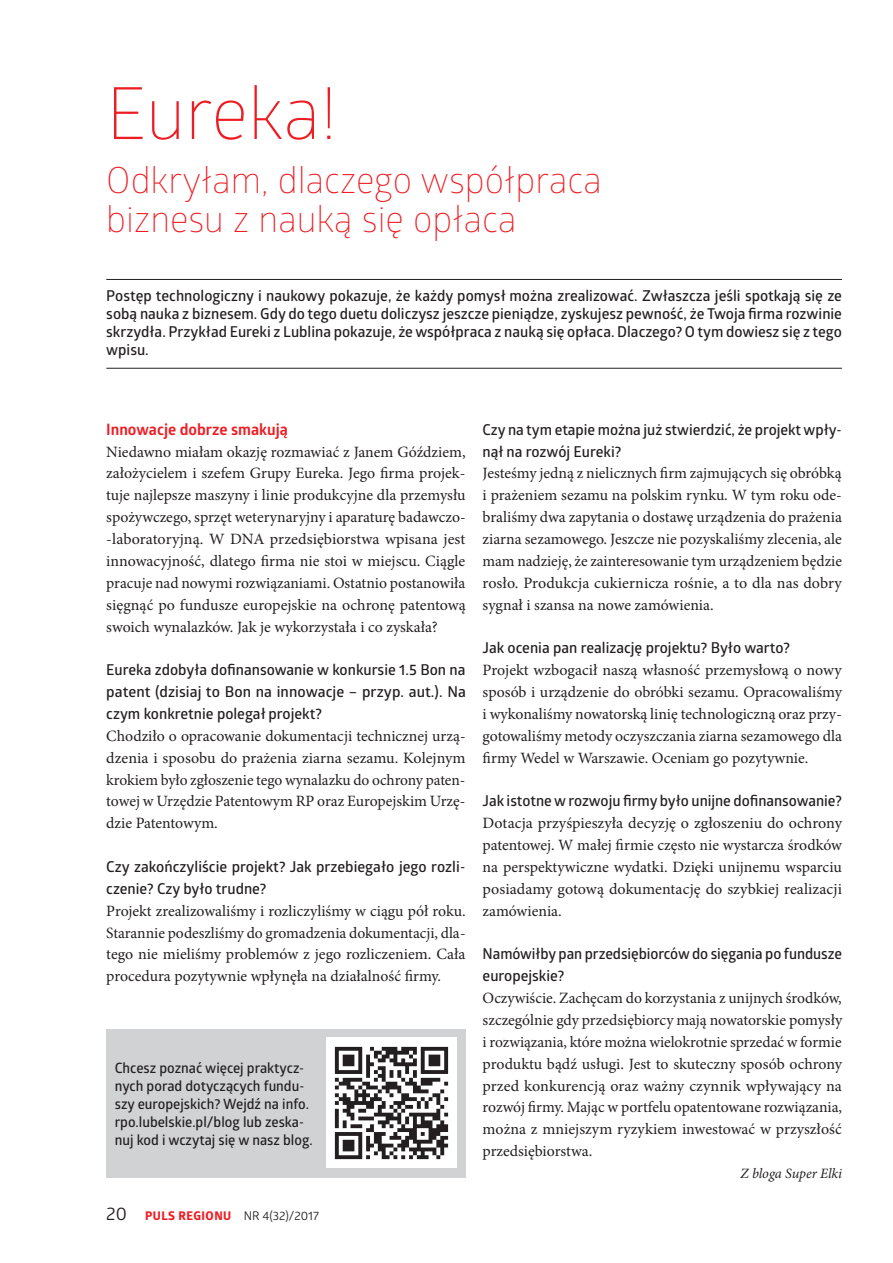
<style>
.page{position:relative;width:893px;height:1263px;background:#fff}
.page>*{position:absolute;margin:0;border:0;box-sizing:border-box;transform-origin:0 0}
.t1{font:300 72px "Glober";color:#ee1d23}
.t2{font:300 36px/39px "Glober";color:#ee1d23}
.t3{font:15.75px/21.9px "Minion Pro";color:#231f20;text-align:justify}
.t4{font:700 15.75px "Glober";color:#ee1d23}
.t5{font:600 15px/21.9px "Glober";color:#231f20}
.t6{font:600 14.25px/18px "Glober";color:#231f20}
.t7{font:italic 14.25px "Minion Pro";letter-spacing:-.005em;color:#231f20}
.t8{font:12px "Glober";color:#231f20}
.s1{font-size:18px}
.s2{font-family:"Globerx";font-weight:700;color:#ee1d23}
</style>
<div class="page">
<hr style="left:106px;top:279px;width:736px;height:1px;background:#231f20">
<hr style="left:106px;top:368px;width:736px;height:1px;background:#231f20">
<div style="left:106px;top:1029px;width:360px;height:149px;background:#d1d2d4"></div>
<div style="left:326px;top:1038px;width:131px;height:130px;background:#fff"></div>
<img style="left:334px;top:1046px;width:115px;height:114px">
<h1 class="t1" style="left:106px;top:63px;width:233px">Eureka!</h1>
<h2 class="t2" style="left:106px;top:159px;width:497px">Odkryłam, dlaczego współpraca biznesu z nauką się opłaca</h2>
<p class="t5" style="left:106px;top:286px;width:737px;line-height:18px;text-align:justify">Postęp technologiczny i naukowy pokazuje, że każdy pomysł można zrealizować. Zwłaszcza jeśli spotkają się ze sobą nauka z biznesem. Gdy do tego duetu doliczysz jeszcze pieniądze, zyskujesz pewność, że Twoja firma rozwinie skrzydła. Przykład Eureki z Lublina pokazuje, że współpraca z nauką się opłaca. Dlaczego? Otym dowiesz się z tego wpisu.</p>
<p class="t4" style="left:106px;top:418px;width:183px">Innowacje dobrze smakują</p>
<p class="t3" style="left:106px;top:441px;width:361px">Niedawno miałam okazję rozmawiać z Janem Góździem, założycielem i szefem Grupy Eureka. Jego firma projek&shy;tuje najlepsze maszyny i linie produkcyjne dla przemysłu spożywczego, sprzęt weterynaryjny i aparaturę badawczo--laboratoryjną. W DNA przedsiębiorstwa wpisana jest innowacyjność, dlatego firma nie stoi w miejscu. Ciągle pracuje nad nowymi rozwiązaniami. Ostatnio postanowiła sięgnąć po fundusze europejskie na ochronę patentową swoich wynalazków. Jak je wykorzystała i co zyskała?</p>
<p class="t5" style="left:106px;top:658px;width:361px;text-align:justify">Eureka zdobyła dofinansowanie w konkursie 1.5 Bon na patent (dzisiaj to Bon na innowacje – przyp. aut.). Na czym konkretnie polegał projekt?</p>
<p class="t3" style="left:106px;top:725px;width:361px">Chodziło o opracowanie dokumentacji technicznej urzą&shy;dzenia i sposobu do prażenia ziarna sezamu. Kolejnym krokiem było zgłoszenie tego wynalazku do ochrony paten&shy;towej w Urzędzie Patentowym RP oraz Europejskim Urzę&shy;dzie Patentowym.</p>
<p class="t5" style="left:106px;top:855px;width:361px">Czy zakończyliście projekt? Jak przebiegało jego rozli&shy;czenie? Czy było trudne?</p>
<p class="t3" style="left:106px;top:900px;width:361px">Projekt zrealizowaliśmy i rozliczyliśmy w ciągu pół roku.<br>Starannie podeszliśmy do gromadzenia dokumentacji, dla&shy;tego nie mieliśmy problemów z jego rozliczeniem. Cała procedura pozytywnie wpłynęła na działalność firmy.</p>
<p class="t6" style="left:115px;top:1058px;width:199px">Chcesz poznać więcej praktycz&shy;nych porad dotyczących fundu&shy;szy europejskich? Wejdź na info. rpo.lubelskie.pl/blog lub zeska&shy;nuj kod i wczytaj się w nasz blog.</p>
<p class="t8" style="left:106px;top:1208px;width:214px"><span class="s1">20</span> <span class="s2">PULS REGIONU</span> NR 4(32)/2017</p>
<p class="t5" style="left:483px;top:418px;width:361px">Czy na tym etapie można już stwierdzić, że projekt wpły&shy;nął na rozwój Eureki?</p>
<p class="t3" style="left:483px;top:463px;width:361px">Jesteśmy jedną z nielicznych firm zajmujących się obróbką i prażeniem sezamu na polskim rynku. W tym roku ode&shy;braliśmy dwa zapytania o dostawę urządzenia do prażenia ziarna sezamowego. Jeszcze nie pozyskaliśmy zlecenia, ale mam nadzieję, że zainteresowanie tym urządzeniem będzie rosło. Produkcja cukiernicza rośnie, a to dla nas dobry sygnał i szansa na nowe zamówienia.</p>
<p class="t5" style="left:483px;top:637px;width:309px">Jak ocenia pan realizację projektu? Było warto?</p>
<p class="t3" style="left:483px;top:659px;width:361px">Projekt wzbogacił naszą własność przemysłową o nowy sposób i urządzenie do obróbki sezamu. Opracowaliśmy i wykonaliśmy nowatorską linię technologiczną oraz przy&shy;gotowaliśmy metody oczyszczania ziarna sezamowego dla firmy Wedel w Warszawie. Oceniam go pozytywnie.</p>
<p class="t5" style="left:483px;top:790px;width:361px">Jak istotne w rozwoju firmy było unijne dofinansowanie?</p>
<p class="t3" style="left:483px;top:812px;width:361px">Dotacja przyśpieszyła decyzję o zgłoszeniu do ochrony patentowej. W małej firmie często nie wystarcza środków na perspektywiczne wydatki. Dzięki unijnemu wsparciu posiadamy gotową dokumentację do szybkiej realizacji zamówienia.</p>
<p class="t5" style="left:483px;top:943px;width:361px">Namówiłby pan przedsiębiorców do sięgania po fundusze europejskie?</p>
<p class="t3" style="left:483px;top:987px;width:361px">Oczywiście. Zachęcam do korzystania z unijnych środków, szczególnie gdy przedsiębiorcy mają nowatorskie pomysły i rozwiązania, które można wielokrotnie sprzedać w formie produktu bądź usługi. Jest to skuteczny sposób ochrony przed konkurencją oraz ważny czynnik wpływający na rozwój firmy. Mając w portfelu opatentowane rozwiązania, można z mniejszym ryzykiem inwestować w przyszłość przedsiębiorstwa.</p>
<p class="t7" style="left:740px;top:1164px;width:103px">Z bloga Super Elki</p>
</div>
